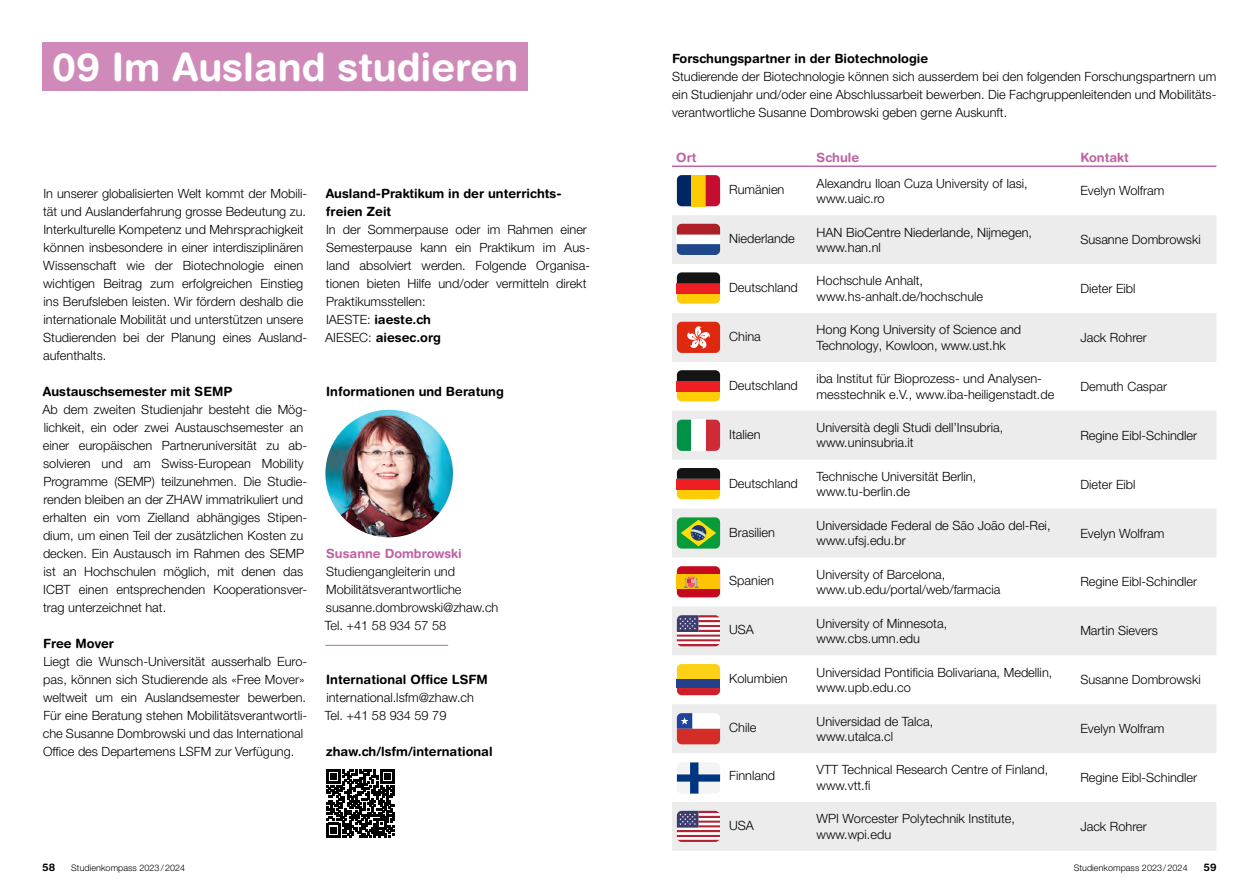
<style>
.page{position:relative;width:1259px;height:893px;background:#fff}
.page>*{position:absolute;margin:0;border:0;box-sizing:border-box;transform-origin:0 0}
.t1{font:700 39px "Helvetica Rounded LT Std";color:#fff}
.t2{font:300 12.75px/18px "Helvetica Neue LT Pro";color:#000}
.t3{font:700 12.75px/18px "Helvetica Rounded LT Std";color:#000}
.t4{font:300 12.75px/18px "Helvetica Neue";color:#000}
.t5{font:700 12.75px "Helvetica Rounded LT Std";color:#bf63a2}
.t6{font:700 10.5px "Helvetica Rounded LT Std";color:#000}
.t7{font:300 9px "Helvetica Neue LT Pro";letter-spacing:.005em;color:#000}
.s1{font-family:"Helvetica Neue LT Pro";font-weight:300}
</style>
<div class="page">
<svg style="left:672px;top:215px;width:544px;height:636px;fill:#ececec"></svg>
<hr style="left:672px;top:166px;width:140px;height:1px;background:#bf63a2">
<hr style="left:812px;top:166px;width:264px;height:1px;background:#bf63a2">
<hr style="left:1076px;top:166px;width:140px;height:1px;background:#bf63a2">
<svg style="left:677px;top:175px;width:14px;height:31px"></svg>
<div style="left:691px;top:175px;width:14px;height:31px;background:#fecb00"></div>
<svg style="left:705px;top:175px;width:15px;height:31px"></svg>
<div style="left:677px;top:235px;width:43px;height:9px;background:#fff"></div>
<svg style="left:677px;top:224px;width:43px;height:11px"></svg>
<svg style="left:677px;top:244px;width:43px;height:11px"></svg>
<svg style="left:677px;top:294px;width:43px;height:10px"></svg>
<div style="left:677px;top:283px;width:43px;height:11px;background:#ed1f24"></div>
<svg style="left:677px;top:272px;width:43px;height:11px"></svg>
<div style="left:677px;top:322px;width:43px;height:31px;background:#de2910;border-radius:5px"></div>
<svg style="left:687px;top:326px;width:23px;height:22px"></svg>
<svg style="left:677px;top:392px;width:43px;height:9px"></svg>
<div style="left:677px;top:381px;width:43px;height:11px;background:#ed1f24"></div>
<svg style="left:677px;top:370px;width:43px;height:11px"></svg>
<svg style="left:705px;top:420px;width:15px;height:31px"></svg>
<svg style="left:677px;top:420px;width:14px;height:31px"></svg>
<div style="left:691px;top:420px;width:14px;height:31px;background:#fff"></div>
<svg style="left:677px;top:490px;width:43px;height:9px"></svg>
<div style="left:677px;top:479px;width:43px;height:11px;background:#ed1f24"></div>
<svg style="left:677px;top:468px;width:43px;height:11px"></svg>
<div style="left:677px;top:517px;width:43px;height:32px;background:#089b39;border-radius:5px"></div>
<svg style="left:681px;top:520px;width:35px;height:26px"></svg>
<div style="left:677px;top:566px;width:43px;height:31px;background:#c60a1d;border-radius:5px"></div>
<div style="left:677px;top:575px;width:43px;height:14px;background:#ffc400"></div>
<svg style="left:684px;top:576px;width:14px;height:12px"></svg>
<svg style="left:677px;top:615px;width:43px;height:31px"></svg>
<svg style="left:677px;top:664px;width:43px;height:16px"></svg>
<div style="left:677px;top:680px;width:43px;height:8px;background:#22408c"></div>
<svg style="left:677px;top:688px;width:43px;height:7px"></svg>
<svg style="left:677px;top:713px;width:43px;height:31px"></svg>
<svg style="left:677px;top:762px;width:43px;height:32px"></svg>
<svg style="left:677px;top:811px;width:43px;height:31px"></svg>
<div style="left:43px;top:43px;width:485px;height:48px;background:#cf8ab9"></div>
<hr style="left:325px;top:645px;width:123px;height:1px;background:#bf63a2">
<img style="left:325px;top:410px;width:128px;height:127px;border-radius:64px">
<svg style="left:326px;top:769px;width:69px;height:68px"></svg>
<h1 class="t1" style="left:52px;top:43px;width:467px">09 Im Ausland studieren</h1>
<p class="t2" style="left:43px;top:184px;width:266px">In unserer globalisierten Welt kommt der Mobili&shy;tät und Auslanderfahrung grosse Bedeutung zu.<br>Interkulturelle Kompetenz und Mehrsprachigkeit können insbesondere in einer interdisziplinären Wissenschaft wie der Biotechnologie einen wichtigen Beitrag zum erfolgreichen Einstieg ins Berufsleben leisten. Wir fördern deshalb die internationale Mobilität und unterstützen unsere Studierenden bei der Planung eines Ausland&shy;aufenthalts.</p>
<p class="t3" style="left:43px;top:382px;width:191px">Austauschsemester mit SEMP</p>
<p class="t2" style="left:42px;top:400px;width:266px">Ab dem zweiten Studienjahr besteht die Mög&shy;lichkeit, ein oder zwei Austauschsemester an einer europäischen Partneruniversität zu ab&shy;solvieren und am Swiss-European Mobility Programme (SEMP) teilzunehmen. Die Studie&shy;renden bleiben an der ZHAW immatrikuliert und erhalten ein vom Zielland abhängiges Stipen&shy;dium, um einen Teil der zusätzlichen Kosten zu decken. Ein Austausch im Rahmen des SEMP ist an Hochschulen möglich, mit denen das ICBT einen entsprechenden Kooperationsver&shy;trag unterzeichnet hat.</p>
<p class="t3" style="left:43px;top:634px;width:72px">Free Mover</p>
<p class="t2" style="left:43px;top:652px;width:266px">Liegt die Wunsch-Universität ausserhalb Euro&shy;pas, können sich Studierende als «Free Mover» weltweit um ein Auslandsemester bewerben.<br>Für eine Beratung stehen Mobilitätsverantwortli&shy;che Susanne Dombrowski und das International Office des Departemens LSFM zur Verfügung.</p>
<p class="t3" style="left:326px;top:184px;width:236px">Ausland-Praktikum in der unterrichts&shy;freien Zeit</p>
<p class="t2" style="left:326px;top:220px;width:265px">In der Sommerpause oder im Rahmen einer Semesterpause kann ein Praktikum im Aus&shy;land absolviert werden. Folgende Organisa&shy;tionen bieten Hilfe und/oder vermitteln direkt Praktikumsstellen:</p>
<p class="t3" style="left:325px;top:310px;width:117px"><span class="s1">IAESTE:</span> iaeste.ch<br><span class="s1">AIESEC:</span> aiesec.org</p>
<p class="t3" style="left:326px;top:382px;width:179px">Informationen und Beratung</p>
<p class="t5" style="left:326px;top:546px;width:137px">Susanne Dombrowski</p>
<p class="t4" style="left:325px;top:562px;width:175px">Studiengangleiterin und<br>Mobilitätsverantwortliche susanne.dombrowski@zhaw.ch<br>Tel. +41 58 934 57 58</p>
<p class="t3" style="left:326px;top:670px;width:163px">International Office LSFM</p>
<p class="t2" style="left:325px;top:688px;width:151px">international.lsfm@zhaw.ch<br>Tel. +41 58 934 59 79</p>
<p class="t3" style="left:326px;top:742px;width:168px">zhaw.ch/lsfm/international</p>
<p class="t3" style="left:672px;top:49px;width:258px">Forschungspartner in der Biotechnologie</p>
<p class="t2" style="left:672px;top:67px;width:546px;text-align:justify">Studierende der Biotechnologie können sich ausserdem bei den folgenden Forschungspartnern um ein Studienjahr und/oder eine Abschlussarbeit bewerben. Die Fachgruppenleitenden und Mobilitäts&shy;verantwortliche Susanne Dombrowski geben gerne Auskunft.</p>
<p class="t5" style="left:676px;top:150px;width:22px">Ort</p>
<p class="t5" style="left:816px;top:150px;width:44px">Schule</p>
<p class="t5" style="left:1080px;top:150px;width:50px">Kontakt</p>
<p class="t2" style="left:729px;top:180px;width:57px">Rumänien</p>
<p class="t2" style="left:816px;top:175px;width:213px;line-height:15.3px">Alexandru Iloan Cuza University of Iasi, www.uaic.ro</p>
<p class="t2" style="left:1080px;top:181px;width:86px">Evelyn Wolfram</p>
<p class="t2" style="left:729px;top:229px;width:67px">Niederlande</p>
<p class="t2" style="left:816px;top:224px;width:217px;line-height:15.3px">HAN BioCentre Niederlande, Nijmegen, www.han.nl</p>
<p class="t2" style="left:1080px;top:230px;width:122px">Susanne Dombrowski</p>
<p class="t2" style="left:729px;top:279px;width:70px">Deutschland</p>
<p class="t2" style="left:816px;top:273px;width:168px;line-height:15.3px">Hochschule Anhalt, www.hs-anhalt.de/hochschule</p>
<p class="t2" style="left:1080px;top:279px;width:57px">Dieter Eibl</p>
<p class="t2" style="left:729px;top:327px;width:33px">China</p>
<p class="t2" style="left:816px;top:322px;width:206px;line-height:15.3px">Hong Kong University of Science and<br>Technology, Kowloon, www.ust.hk</p>
<p class="t2" style="left:1080px;top:328px;width:68px">Jack Rohrer</p>
<p class="t2" style="left:729px;top:376px;width:70px">Deutschland</p>
<p class="t2" style="left:816px;top:371px;width:239px;line-height:15.3px">iba Institut für Bioprozess- und Analysen&shy;messtechnik e.V., www.iba-heiligenstadt.de</p>
<p class="t2" style="left:1080px;top:377px;width:88px">Demuth Caspar</p>
<p class="t2" style="left:729px;top:425px;width:33px">Italien</p>
<p class="t2" style="left:816px;top:420px;width:188px;line-height:15.3px">Università degli Studi dell’Insubria, www.uninsubria.it</p>
<p class="t2" style="left:1080px;top:426px;width:118px">Regine Eibl-Schindler</p>
<p class="t2" style="left:729px;top:474px;width:70px">Deutschland</p>
<p class="t2" style="left:816px;top:469px;width:161px;line-height:15.3px">Technische Universität Berlin, www.tu-berlin.de</p>
<p class="t2" style="left:1080px;top:475px;width:57px">Dieter Eibl</p>
<p class="t2" style="left:729px;top:523px;width:47px">Brasilien</p>
<p class="t2" style="left:816px;top:517px;width:235px;line-height:15.3px">Universidade Federal de São João del-Rei, www.ufsj.edu.br</p>
<p class="t2" style="left:1080px;top:524px;width:86px">Evelyn Wolfram</p>
<p class="t2" style="left:729px;top:572px;width:46px">Spanien</p>
<p class="t2" style="left:816px;top:566px;width:185px;line-height:15.3px">University of Barcelona, www.ub.edu/portal/web/farmacia</p>
<p class="t2" style="left:1080px;top:573px;width:118px">Regine Eibl-Schindler</p>
<p class="t2" style="left:729px;top:620px;width:26px">USA</p>
<p class="t2" style="left:816px;top:615px;width:132px;line-height:15.3px">University of Minnesota, www.cbs.umn.edu</p>
<p class="t2" style="left:1080px;top:622px;width:79px">Martin Sievers</p>
<p class="t2" style="left:729px;top:669px;width:60px">Kolumbien</p>
<p class="t2" style="left:816px;top:664px;width:237px;line-height:15.3px">Universidad Pontificia Bolivariana, Medellin, www.upb.edu.co</p>
<p class="t2" style="left:1080px;top:670px;width:122px">Susanne Dombrowski</p>
<p class="t2" style="left:729px;top:718px;width:29px">Chile</p>
<p class="t2" style="left:816px;top:713px;width:118px;line-height:15.3px">Universidad de Talca, www.utalca.cl</p>
<p class="t2" style="left:1080px;top:719px;width:86px">Evelyn Wolfram</p>
<p class="t2" style="left:729px;top:767px;width:48px">Finnland</p>
<p class="t2" style="left:816px;top:762px;width:233px;line-height:15.3px">VTT Technical Research Centre of Finland, www.vtt.fi</p>
<p class="t2" style="left:1080px;top:768px;width:118px">Regine Eibl-Schindler</p>
<p class="t2" style="left:729px;top:816px;width:26px">USA</p>
<p class="t2" style="left:816px;top:811px;width:200px;line-height:15.3px">WPI Worcester Polytechnik Institute, www.wpi.edu</p>
<p class="t2" style="left:1080px;top:817px;width:68px">Jack Rohrer</p>
<p class="t6" style="left:43px;top:861px;width:14px">58</p>
<p class="t7" style="left:71px;top:862px;width:115px">Studienkompass 2023/2024</p>
<p class="t7" style="left:1073px;top:862px;width:115px">Studienkompass 2023/2024</p>
<p class="t6" style="left:1203px;top:861px;width:14px">59</p>
</div>
